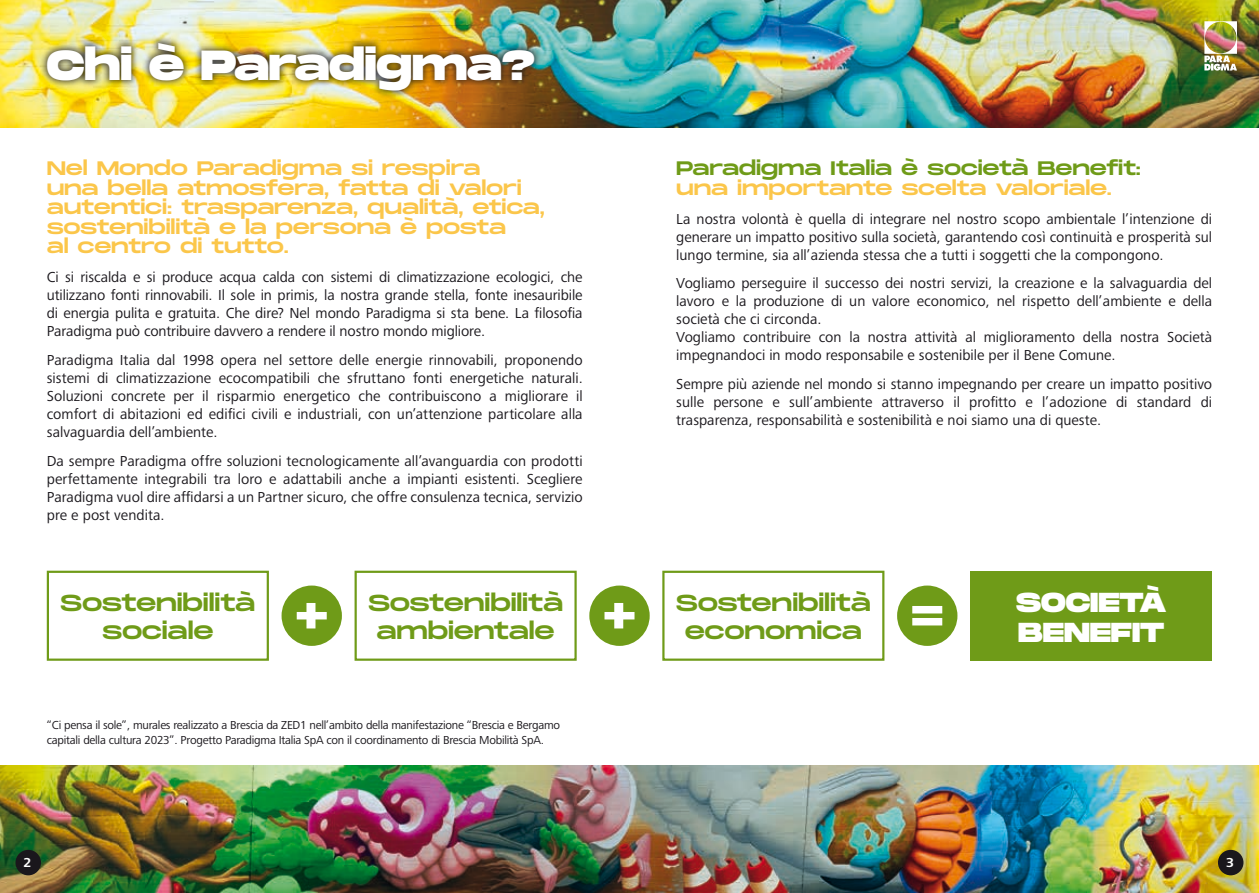
<style>
.page{position:relative;width:1259px;height:893px;background:#fff}
.page>*{position:absolute;margin:0;border:0;box-sizing:border-box;transform-origin:0 0}
.Titoli1{font:800 42px "Monument Extended";letter-spacing:-.005em;color:#fff}
.Titoli_2{font:800 27.45px "Monument Extended";color:#fff}
.Titoli_2-2{font:23.1px "Monument Extended";letter-spacing:-.01em;color:#6f9b18}
.Titoli2{font:19.5px/19.5px "Monument Extended";letter-spacing:-.01em;color:#fbc64a}
.Titoli2-2{font:19.5px "Monument Extended";letter-spacing:-.01em;color:#6f9b18}
.Testo{font:15px/18px "Frutiger Next LTW1 G";color:#1a171c;text-align:justify}
.t1{font:700 13.5px "Frutiger Next LTW1 G";color:#fff}
.Testo-2{font:12px/14.4px "Frutiger Next LTW1 G";letter-spacing:-.02em;color:#1a171c}
</style>
<div class="page">
<img style="left:0;top:0;width:1259px;height:128px">
<img style="left:0;top:765px;width:1259px;height:128px">
<div style="left:662px;top:571px;width:222px;height:90px;border:2px solid #6f9b18"></div>
<div style="left:970px;top:571px;width:242px;height:89px;background:#6f9b18"></div>
<div style="left:897px;top:586px;width:60px;height:60px;background:#6f9b18;border-radius:50%"></div>
<svg style="left:912px;top:606px;width:30px;height:19px"></svg>
<div style="left:281px;top:586px;width:61px;height:60px;background:#6f9b18;border-radius:50%"></div>
<svg style="left:297px;top:603px;width:30px;height:25px"></svg>
<div style="left:589px;top:586px;width:60px;height:60px;background:#6f9b18;border-radius:50%"></div>
<svg style="left:604px;top:603px;width:30px;height:25px"></svg>
<div style="left:47px;top:571px;width:222px;height:90px;border:2px solid #6f9b18"></div>
<div style="left:354px;top:571px;width:223px;height:90px;border:2px solid #6f9b18"></div>
<div style="left:39px;top:35px;width:503px;height:64px;background:#1a171c;opacity:.75"></div>
<div style="left:1218px;top:850px;width:25px;height:25px;background:#1a171c;border-radius:50%"></div>
<div style="left:16px;top:850px;width:25px;height:25px;background:#1a171c;border-radius:50%"></div>
<img style="left:1204px;top:21px;width:33px;height:50px">
<p class="Titoli1" style="left:47px;top:34px;width:490px">Chi è Paradigma?</p>
<p class="Titoli2" style="left:47px;top:158px;width:500px">Nel Mondo Paradigma si respira<br>una bella atmosfera, fatta di valori autentici: trasparenza, qualità, etica, sostenibilità e la persona è posta</p>
<p class="Titoli2" style="left:47px;top:236px;width:243px">al centro di tutto.</p>
<p class="Testo" style="left:47px;top:269px;width:537px">Ci si riscalda e si produce acqua calda con sistemi di climatizzazione ecologici, che utilizzano fonti rinnovabili. Il sole in primis, la nostra grande stella, fonte inesauribile di energia pulita e gratuita. Che dire? Nel mondo Paradigma si sta bene. La filosofia Paradigma può contribuire davvero a rendere il nostro mondo migliore.</p>
<p class="Testo" style="left:47px;top:351px;width:537px">Paradigma Italia dal 1998 opera nel settore delle energie rinnovabili, proponendo sistemi di climatizzazione ecocompatibili che sfruttano fonti energetiche naturali.<br>Soluzioni concrete per il risparmio energetico che contribuiscono a migliorare il comfort di abitazioni ed edifici civili e industriali, con un’attenzione particolare alla salvaguardia dell’ambiente.</p>
<p class="Testo" style="left:47px;top:452px;width:537px">Da sempre Paradigma offre soluzioni tecnologicamente all’avanguardia con prodotti perfettamente integrabili tra loro e adattabili anche a impianti esistenti. Scegliere Paradigma vuol dire affidarsi a un Partner sicuro, che offre consulenza tecnica, servizio pre e post vendita.</p>
<p class="Titoli_2-2" style="left:60px;top:586px;width:197px">Sostenibilità</p>
<p class="Titoli_2-2" style="left:102px;top:614px;width:113px">sociale</p>
<p class="Titoli_2-2" style="left:368px;top:586px;width:197px">Sostenibilità</p>
<p class="Titoli_2-2" style="left:376px;top:614px;width:180px">ambientale</p>
<p class="Testo-2" style="left:47px;top:719px;width:515px">“Ci pensa il sole”, murales realizzato a Brescia da ZED1 nell’ambito della manifestazione “Brescia e Bergamo capitali della cultura 2023”. Progetto Paradigma Italia SpA con il coordinamento di Brescia Mobilità SpA.</p>
<p class="Titoli2-2" style="left:676px;top:154px;width:466px">Paradigma Italia è società Benefit:</p>
<p class="Titoli2" style="left:676px;top:178px;width:437px">una importante scelta valoriale.</p>
<p class="Testo" style="left:676px;top:210px;width:537px">La nostra volontà è quella di integrare nel nostro scopo ambientale l’intenzione di generare un impatto positivo sulla società, garantendo così continuità e prosperità sul lungo termine, sia all’azienda stessa che a tutti i soggetti che la compongono.</p>
<p class="Testo" style="left:676px;top:275px;width:537px">Vogliamo perseguire il successo dei nostri servizi, la creazione e la salvaguardia del lavoro e la produzione di un valore economico, nel rispetto dell’ambiente e della società che ci circonda.</p>
<p class="Testo" style="left:676px;top:329px;width:537px">Vogliamo contribuire con la nostra attività al miglioramento della nostra Società impegnandoci in modo responsabile e sostenibile per il Bene Comune.</p>
<p class="Testo" style="left:676px;top:376px;width:537px">Sempre più aziende nel mondo si stanno impegnando per creare un impatto positivo sulle persone e sull’ambiente attraverso il profitto e l’adozione di standard di trasparenza, responsabilità e sostenibilità e noi siamo una di queste.</p>
<p class="Titoli_2-2" style="left:676px;top:586px;width:197px">Sostenibilità</p>
<p class="Titoli_2-2" style="left:685px;top:614px;width:179px">economica</p>
<p class="Titoli_2" style="left:1016px;top:582px;width:152px">SOCIETÀ</p>
<p class="Titoli_2" style="left:1018px;top:612px;width:148px">BENEFIT</p>
<p class="t1" style="left:24px;top:855px;width:9px">2</p>
<p class="t1" style="left:1226px;top:855px;width:9px">3</p>
</div>
